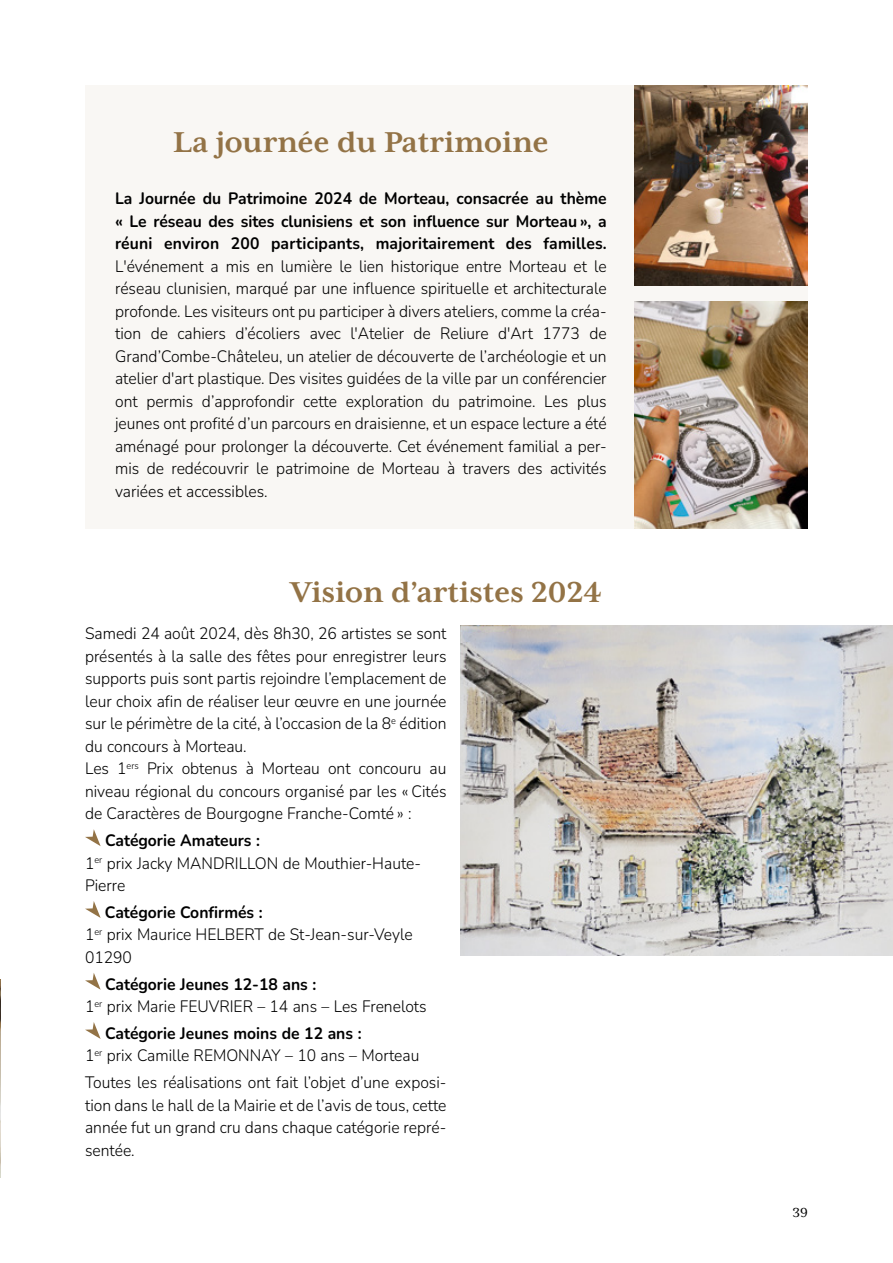
<style>
.page{position:relative;width:893px;height:1263px;background:#fff}
.page>*{position:absolute;margin:0;border:0;box-sizing:border-box;transform-origin:0 0}
.t1{font:700 33px "Mrs Eaves XL Serif OT";color:#937346}
.t2{font:300 16.5px/22.5px "Nunito";color:#000;scale:.95 1}
.t3{font:700 16.5px/22.5px "Nunito";letter-spacing:.01em;color:#000;text-align:justify;scale:.95 1}
.t4{font:15px "Mrs Eaves XL Serif OT";color:#000}
.s1{font-weight:700}
</style>
<div class="page">
<img style="left:0;top:980px;width:1px;height:198px">
<div style="left:85px;top:85px;width:723px;height:444px;background:#f9f7f4"></div>
<img style="left:634px;top:302px;width:174px;height:227px">
<img style="left:634px;top:85px;width:174px;height:200px">
<img style="left:460px;top:626px;width:433px;height:330px">
<svg style="left:85px;top:829px;width:16px;height:17px"></svg>
<svg style="left:85px;top:901px;width:16px;height:17px"></svg>
<svg style="left:85px;top:973px;width:16px;height:17px"></svg>
<svg style="left:85px;top:1022px;width:16px;height:17px"></svg>
<h1 class="t1" style="left:173px;top:124px;width:377px">La journée du Patrimoine</h1>
<p class="t3" style="left:115px;top:187px;width:519px">La Journée du Patrimoine 2024 de Morteau, consacrée au thème « Le réseau des sites clunisiens et son influence sur Morteau », a réuni environ 200 participants, majoritairement des familles.</p>
<p class="t2" style="left:115px;top:254px;width:519px;text-align:justify">L'événement a mis en lumière le lien historique entre Morteau et le réseau clunisien, marqué par une influence spirituelle et architecturale profonde. Les visiteurs ont pu participer à divers ateliers, comme la créa&shy;tion de cahiers d’écoliers avec l'Atelier de Reliure d'Art 1773 de Grand’Combe-Châteleu, un atelier de découverte de l’archéologie et un atelier d'art plastique. Des visites guidées de la ville par un conférencier ont permis d’approfondir cette exploration du patrimoine. Les plus jeunes ont profité d’un parcours en draisienne, et un espace lecture a été aménagé pour prolonger la découverte. Cet événement familial a per&shy;mis de redécouvrir le patrimoine de Morteau à travers des activités variées et accessibles.</p>
<h1 class="t1" style="left:291px;top:573px;width:313px">Vision d’artistes 2024</h1>
<p class="t2" style="left:85px;top:622px;width:382px">Samedi 24 août 2024, dès 8h30, 26 artistes se sont présentés à la salle des fêtes pour enregistrer leurs supports puis sont partis rejoindre l’emplacement de leur choix afin de réaliser leur œuvre en une journée sur le périmètre de la cité, à l’occasion de la 8<sup>e</sup> édition du concours à Morteau.<br>Les 1<sup>ers</sup> Prix obtenus à Morteau ont concouru au niveau régional du concours organisé par les « Cités de Caractères de Bourgogne Franche-Comté » :</p>
<p class="t2" style="left:85px;top:829px;width:355px;text-indent:20px"><span class="s1">Catégorie Amateurs :<br></span>1<sup>er</sup> prix Jacky MANDRILLON de Mouthier-Haute-<br>Pierre</p>
<p class="t2" style="left:85px;top:900px;width:346px;text-indent:20px"><span class="s1">Catégorie Confirmés :<br></span>1<sup>er</sup> prix Maurice HELBERT de St-Jean-sur-Veyle<br>01290</p>
<p class="t2" style="left:85px;top:972px;width:361px;text-indent:20px"><span class="s1">Catégorie Jeunes 12-18 ans :<br></span>1<sup>er</sup> prix Marie FEUVRIER – 14 ans – Les Frenelots</p>
<p class="t2" style="left:85px;top:1021px;width:353px;text-indent:20px"><span class="s1">Catégorie Jeunes moins de 12 ans :<br></span>1<sup>er</sup> prix Camille REMONNAY – 10 ans – Morteau</p>
<p class="t2" style="left:85px;top:1071px;width:382px;text-align:justify">Toutes les réalisations ont fait l’objet d’une exposi&shy;tion dans le hall de la Mairie et de l’avis de tous, cette année fut un grand cru dans chaque catégorie repré&shy;sentée.</p>
<p class="t4" style="left:792px;top:1205px;width:17px">39</p>
</div>
